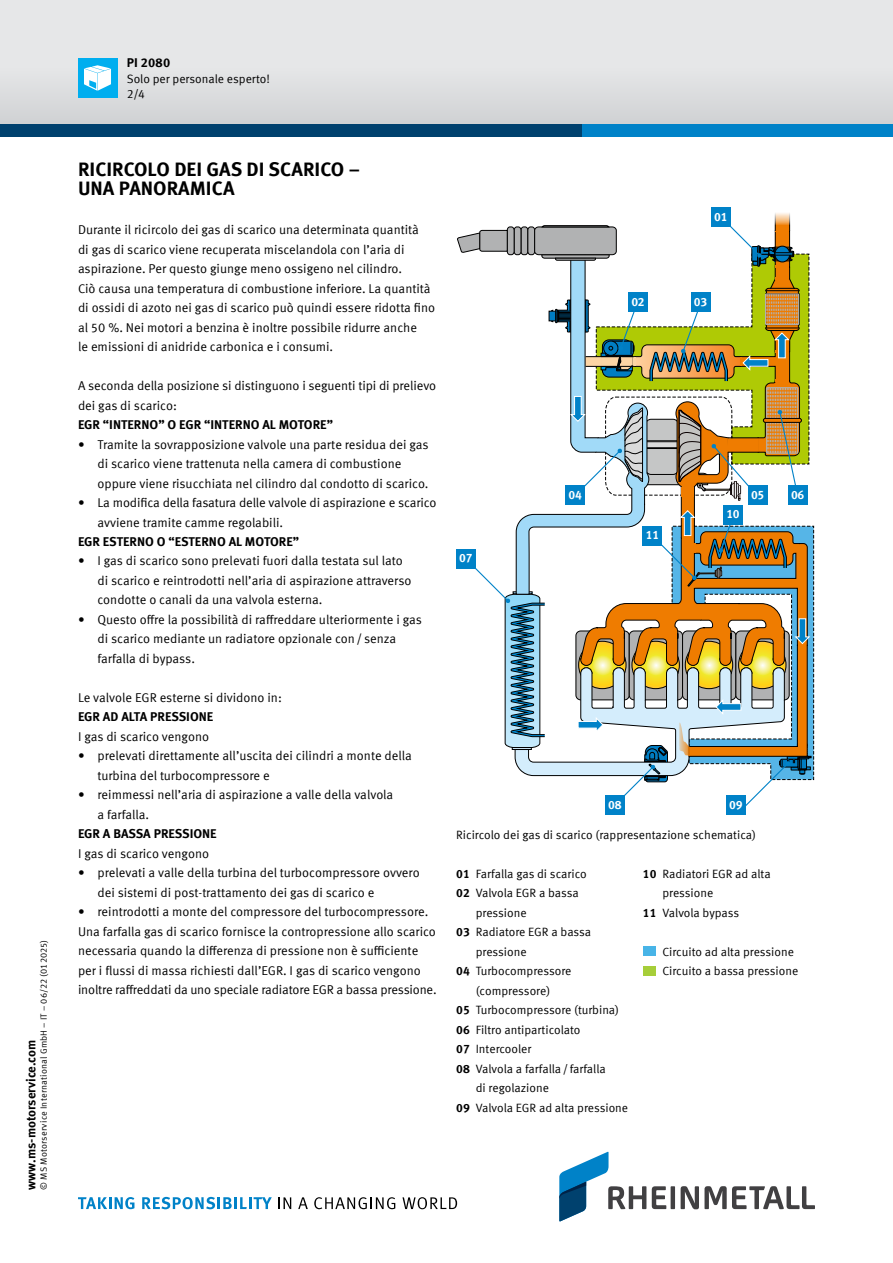
<style>
.page{position:relative;width:893px;height:1263px;background:#fff}
.page>*{position:absolute;margin:0;border:0;box-sizing:border-box;transform-origin:0 0}
.t1{font:700 19.5px/19.5px "Meta Offc Pro";color:#000}
.t2{font:12.75px/19.5px "Meta Offc Pro Norm";color:#000}
.t3{font:700 12.75px "Meta Offc Pro";color:#000}
.t4{font:12px/19.5px "Meta Offc Pro Norm";color:#000}
.t5{font:700 12px "Meta Offc Pro";letter-spacing:-.025em;color:#fff}
.t6{font:9px "Meta Offc Pro Norm";letter-spacing:.02em;color:#000}
.s1{font-family:"Meta Offc Pro";font-weight:700}
</style>
<div class="page">
<div style="left:0;top:0;width:893px;height:127px;background:#e6e7e8"></div>
<div style="left:0;top:68px;width:893px;height:62px;background:#dadbdd"></div>
<div style="left:78px;top:58px;width:39px;height:39px;background:#00aeef"></div>
<svg style="left:84px;top:65px;width:27px;height:26px"></svg>
<div style="left:0;top:124px;width:893px;height:13px;background:#00416e"></div>
<div style="left:582px;top:124px;width:311px;height:13px;background:#0082c8"></div>
<svg style="left:559px;top:1152px;width:256px;height:69px"></svg>
<div style="left:605px;top:795px;width:20px;height:20px;background:#0082c8"></div>
<div style="left:726px;top:795px;width:20px;height:20px;background:#0082c8"></div>
<div style="left:566px;top:486px;width:19px;height:19px;background:#0082c8"></div>
<div style="left:456px;top:549px;width:20px;height:20px;background:#0082c8"></div>
<div style="left:711px;top:207px;width:20px;height:20px;background:#0082c8"></div>
<div style="left:748px;top:486px;width:19px;height:19px;background:#0082c8"></div>
<div style="left:788px;top:486px;width:19px;height:19px;background:#0082c8"></div>
<svg style="left:457px;top:213px;width:352px;height:287px"></svg>
<div style="left:723px;top:505px;width:20px;height:20px;background:#0082c8"></div>
<svg style="left:475px;top:510px;width:339px;height:296px"></svg>
<div style="left:643px;top:526px;width:19px;height:20px;background:#0082c8"></div>
<svg style="left:78px;top:1197px;width:56px;height:12px"></svg>
<svg style="left:142px;top:1197px;width:130px;height:12px"></svg>
<svg style="left:278px;top:1197px;width:13px;height:12px"></svg>
<svg style="left:298px;top:1197px;width:10px;height:12px"></svg>
<svg style="left:314px;top:1197px;width:81px;height:12px"></svg>
<svg style="left:402px;top:1197px;width:55px;height:12px"></svg>
<div style="left:643px;top:946px;width:13px;height:10px;background:#48b4e7"></div>
<div style="left:643px;top:966px;width:13px;height:9px;background:#a6ce39"></div>
<p class="t6" style="left:37px;top:1189px;width:252px;rotate:-90deg">© MS Motorservice International GmbH – IT – 06/22 (012025)</p>
<p class="t3" style="left:21px;top:1189px;width:151px;rotate:-90deg">www.ms-motorservice.com</p>
<p class="t3" style="left:127px;top:53px;width:45px">PI 2080</p>
<p class="t4" style="left:127px;top:83px;width:20px">2/4</p>
<p class="t4" style="left:127px;top:68px;width:145px">Solo per personale esperto!</p>
<h1 class="t1" style="left:78px;top:158px;width:283px">RICIRCOLO DEI GAS DI SCARICO –<br>UNA PANORAMICA</h1>
<p class="t2" style="left:78px;top:219px;width:359px">Durante il ricircolo dei gas di scarico una determinata quantità<br>di gas di scarico viene recuperata miscelandola con l’aria di aspirazione. Per questo giunge meno ossigeno nel cilindro.<br>Ciò causa una temperatura di combustione inferiore. La quantità di ossidi di azoto nei gas di scarico può quindi essere ridotta fino al 50 %. Nei motori a benzina è inoltre possibile ridurre anche<br>le emissioni di anidride carbonica e i consumi.</p>
<p class="t2" style="left:78px;top:375px;width:360px">A seconda della posizione si distinguono i seguenti tipi di prelievo dei gas di scarico:</p>
<p class="t3" style="left:78px;top:415px;width:256px">EGR “INTERNO” O EGR “INTERNO AL MOTORE”</p>
<p class="t2" style="left:97px;top:433px;width:333px;text-indent:-19px">• Tramite la sovrapposizione valvole una parte residua dei gas di scarico viene trattenuta nella camera di combustione oppure viene risucchiata nel cilindro dal condotto di scarico.</p>
<p class="t2" style="left:97px;top:492px;width:340px;text-indent:-19px">• La modifica della fasatura delle valvole di aspirazione e scarico avviene tramite camme regolabili.</p>
<p class="t3" style="left:78px;top:532px;width:223px">EGR ESTERNO O “ESTERNO AL MOTORE”</p>
<p class="t2" style="left:97px;top:550px;width:315px;text-indent:-19px">• I gas di scarico sono prelevati fuori dalla testata sul lato di scarico e reintrodotti nell’aria di aspirazione attraverso condotte o canali da una valvola esterna.</p>
<p class="t2" style="left:97px;top:609px;width:326px;text-indent:-19px">• Questo offre la possibilità di raffreddare ulteriormente i gas di scarico mediante un radiatore opzionale con/ senza farfalla di bypass.</p>
<p class="t2" style="left:78px;top:687px;width:205px">Le valvole EGR esterne si dividono in:</p>
<p class="t3" style="left:78px;top:707px;width:137px">EGR AD ALTA PRESSIONE</p>
<p class="t2" style="left:78px;top:726px;width:133px">I gas di scarico vengono</p>
<p class="t2" style="left:97px;top:745px;width:316px;text-indent:-19px">• prelevati direttamente all’uscita dei cilindri a monte della turbina del turbocompressore e</p>
<p class="t2" style="left:97px;top:784px;width:297px;text-indent:-19px">• reimmessi nell’aria di aspirazione a valle della valvola a farfalla.</p>
<p class="t3" style="left:78px;top:824px;width:140px">EGR A BASSA PRESSIONE</p>
<p class="t2" style="left:78px;top:843px;width:133px">I gas di scarico vengono</p>
<p class="t2" style="left:97px;top:862px;width:324px;text-indent:-19px">• prelevati a valle della turbina del turbocompressore ovvero dei sistemi di post-trattamento dei gas di scarico e</p>
<p class="t2" style="left:78px;top:901px;width:360px">• reintrodotti a monte del compressore del turbocompressore.<br>Una farfalla gas di scarico fornisce la contropressione allo scarico necessaria quando la differenza di pressione non è sufficiente per i flussi di massa richiesti dall’EGR. I gas di scarico vengono inoltre raffreddati da uno speciale radiatore EGR a bassa pressione.</p>
<p class="t5" style="left:459px;top:549px;width:15px">07</p>
<p class="t5" style="left:714px;top:207px;width:15px">01</p>
<p class="t5" style="left:631px;top:292px;width:15px">02</p>
<p class="t5" style="left:694px;top:292px;width:15px">03</p>
<p class="t5" style="left:569px;top:485px;width:15px">04</p>
<p class="t5" style="left:646px;top:526px;width:15px">11</p>
<p class="t5" style="left:726px;top:505px;width:15px">10</p>
<p class="t5" style="left:751px;top:485px;width:15px">05</p>
<p class="t5" style="left:791px;top:485px;width:15px">06</p>
<p class="t5" style="left:608px;top:795px;width:15px">08</p>
<p class="t5" style="left:729px;top:795px;width:15px">09</p>
<p class="t4" style="left:456px;top:824px;width:301px">Ricircolo dei gas di scarico (rappresentazione schematica)</p>
<p class="t4" style="left:456px;top:863px;width:132px"><span class="s1">01</span> Farfalla gas di scarico</p>
<p class="t4" style="left:456px;top:882px;width:124px"><span class="s1">02</span> Valvola EGR a bassa</p>
<p class="t4" style="left:476px;top:902px;width:52px">pressione</p>
<p class="t4" style="left:456px;top:921px;width:136px"><span class="s1">03</span> Radiatore EGR a bassa</p>
<p class="t4" style="left:476px;top:941px;width:52px">pressione</p>
<p class="t4" style="left:456px;top:960px;width:117px"><span class="s1">04</span> Turbocompressore</p>
<p class="t4" style="left:476px;top:980px;width:76px">(compressore)</p>
<p class="t4" style="left:456px;top:999px;width:164px"><span class="s1">05</span> Turbocompressore (turbina)</p>
<p class="t4" style="left:456px;top:1019px;width:126px"><span class="s1">06</span> Filtro antiparticolato</p>
<p class="t4" style="left:456px;top:1038px;width:77px"><span class="s1">07</span> Intercooler</p>
<p class="t4" style="left:456px;top:1058px;width:151px"><span class="s1">08</span> Valvola a farfalla/ farfalla</p>
<p class="t4" style="left:476px;top:1077px;width:75px">di regolazione</p>
<p class="t4" style="left:456px;top:1097px;width:173px"><span class="s1">09</span> Valvola EGR ad alta pressione</p>
<p class="t4" style="left:643px;top:863px;width:129px"><span class="s1">10</span> Radiatori EGR ad alta</p>
<p class="t4" style="left:662px;top:882px;width:52px">pressione</p>
<p class="t4" style="left:643px;top:902px;width:98px"><span class="s1">11</span> Valvola bypass</p>
<p class="t4" style="left:662px;top:941px;width:137px">Circuito ad alta pressione<br>Circuito a bassa pressione</p>
</div>
